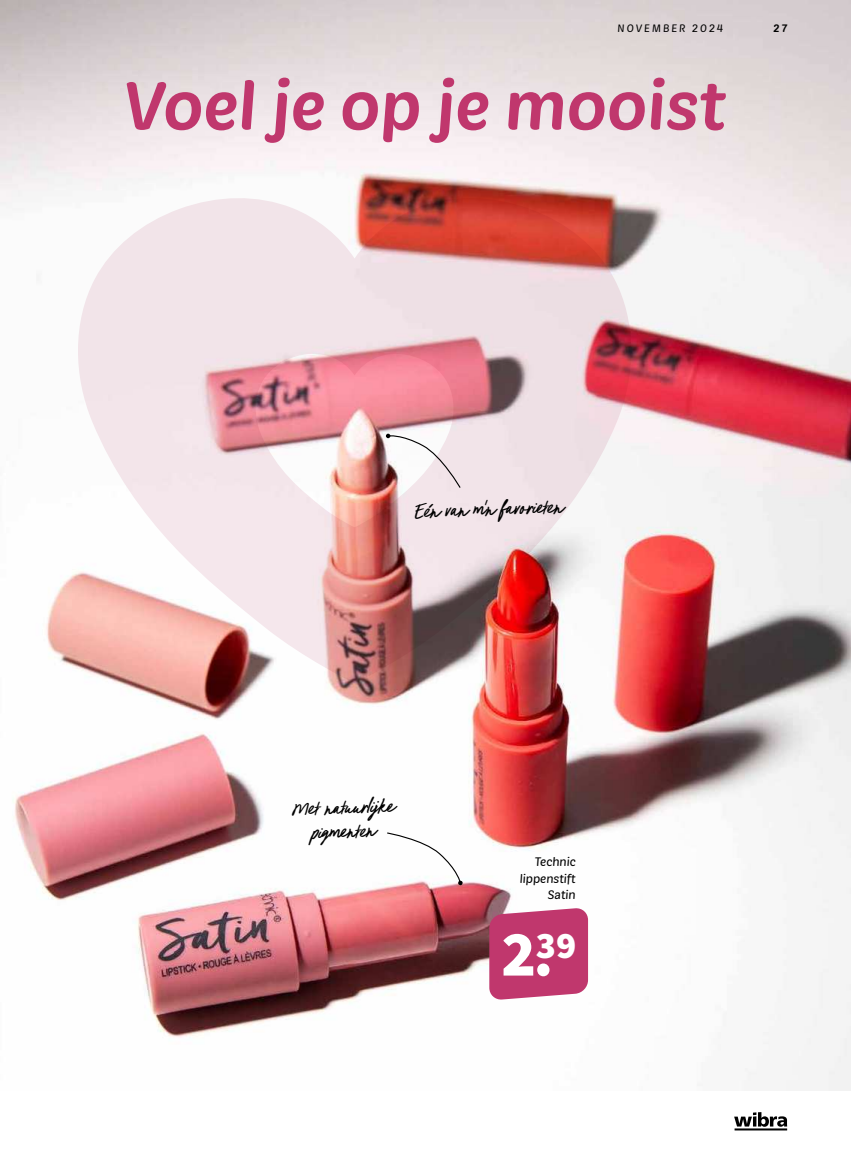
<style>
.page{position:relative;width:851px;height:1149px;background:#fff}
.page>*{position:absolute;margin:0;border:0;box-sizing:border-box;transform-origin:0 0}
.t1{font:500 67.5px "Market";color:#c0376d}
.t2{font:900 37.5px "Source Sans Pro";color:#fff}
.t3{font:24px/24px "Des Montilles";color:#000;text-align:center}
.t4{font:12px/16.5px "Market";color:#000;text-align:right}
.t5{font:10.5px "Market";letter-spacing:.2em;color:#000}
.t6{font:500 10.5px "Market";color:#000}
.s1{font-size:64.5px}
.s2{font-size:61.5px}
</style>
<div class="page">
<hr style="left:734px;top:1127px;width:53px;height:3px;background:#000">
<svg style="left:734px;top:1112px;width:53px;height:14px"></svg>
<img style="left:0;top:0;width:850px;height:1090px">
<svg style="left:386px;top:831px;width:77px;height:54px"></svg>
<img style="left:78px;top:194px;width:553px;height:488px">
<svg style="left:489px;top:907px;width:99px;height:92px;background:#c34677"></svg>
<p class="t5" style="left:617px;top:22px;width:107px">NOVEMBER 2024</p>
<p class="t6" style="left:773px;top:24px;width:15px">27</p>
<h1 class="t1" style="left:123px;top:77px;width:604px">Voel je op je mooist</h1>
<p class="t3" style="left:414px;top:499px;width:151px;rotate:-2deg">Eén van m’n favorieten</p>
<p class="t3" style="left:291px;top:796px;width:106px;rotate:-2deg">Met natuurlijke pigmenten</p>
<p class="t4" style="left:519px;top:853px;width:58px">Technic lippenstift<br>Satin</p>
<h2 class="t2" style="left:501px;top:929px;width:77px"><span class="s1">2</span><span class="s2">.</span>39</h2>
</div>
